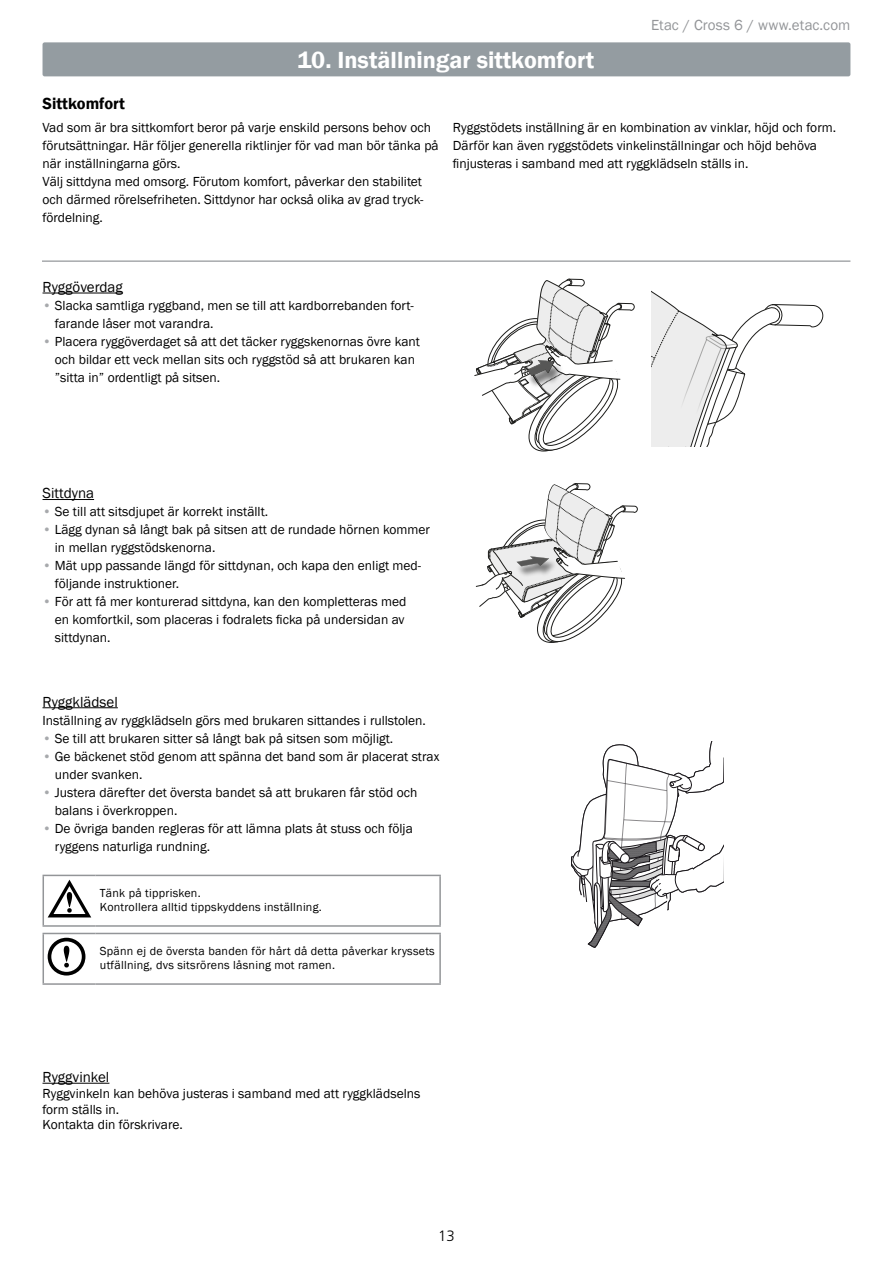
<style>
.page{position:relative;width:893px;height:1263px;background:#fff}
.page>*{position:absolute;margin:0;border:0;box-sizing:border-box;transform-origin:0 0}
.t1{font:600 24px "Franklin Gothic";color:#fff}
.t2{font:600 16.5px "Franklin Gothic";color:#000}
.t3{font:15px "Franklin Gothic";color:#000}
.t4{font:15px "Franklin Gothic";letter-spacing:.01em;color:#939598}
.t5{font:300 15px "Frutiger LT Pro";color:#000}
.t6{font:13.5px/18px "Franklin Gothic";color:#000}
.t7{font:12px/13.5px "Franklin Gothic";letter-spacing:.02em;color:#000}
.s1{color:#a7a9ac}
</style>
<div class="page">
<svg style="left:475px;top:483px;width:162px;height:160px"></svg>
<svg style="left:571px;top:741px;width:152px;height:207px"></svg>
<svg style="left:474px;top:279px;width:161px;height:173px"></svg>
<svg style="left:652px;top:291px;width:171px;height:156px"></svg>
<hr style="left:43px;top:1083px;width:66px;height:1px;background:#000">
<hr style="left:43px;top:499px;width:51px;height:1px;background:#000">
<hr style="left:43px;top:293px;width:80px;height:1px;background:#000">
<hr style="left:43px;top:707px;width:75px;height:1px;background:#000">
<hr style="left:43px;top:876px;width:1px;height:49px;background:#939598">
<hr style="left:43px;top:875px;width:53px;height:1px;background:#939598">
<hr style="left:43px;top:925px;width:53px;height:2px;background:#939598">
<hr style="left:96px;top:875px;width:345px;height:1px;background:#939598">
<hr style="left:439px;top:876px;width:2px;height:49px;background:#939598">
<hr style="left:96px;top:925px;width:345px;height:2px;background:#939598">
<svg style="left:48px;top:880px;width:43px;height:37px"></svg>
<hr style="left:43px;top:934px;width:1px;height:49px;background:#939598">
<hr style="left:43px;top:933px;width:53px;height:1px;background:#939598">
<hr style="left:43px;top:983px;width:53px;height:2px;background:#939598">
<hr style="left:96px;top:933px;width:345px;height:1px;background:#939598">
<hr style="left:439px;top:934px;width:2px;height:49px;background:#939598">
<hr style="left:96px;top:983px;width:345px;height:2px;background:#939598">
<svg style="left:48px;top:938px;width:37px;height:37px"></svg>
<hr style="left:42px;top:260px;width:808px;height:2px;background:#a7a9ac">
<div style="left:43px;top:42px;width:807px;height:34px;background:#949ca1;border-radius:2px"></div>
<h1 class="t1" style="left:297px;top:45px;width:298px">10. Inställningar sittkomfort</h1>
<p class="t4" style="left:651px;top:16px;width:201px">Etac / Cross 6 / www.etac.com</p>
<p class="t2" style="left:43px;top:94px;width:84px">Sittkomfort</p>
<p class="t6" style="left:43px;top:118px;width:398px">Vad som är bra sittkomfort beror på varje enskild persons behov och förutsättningar. Här följer generella riktlinjer för vad man bör tänka på när inställningarna görs.<br>Välj sittdyna med omsorg. Förutom komfort, påverkar den stabilitet och därmed rörelsefriheten. Sittdynor har också olika av grad tryck&shy;fördelning.</p>
<p class="t6" style="left:453px;top:118px;width:385px">Ryggstödets inställning är en kombination av vinklar, höjd och form.<br>Därför kan även ryggstödets vinkelinställningar och höjd behöva finjusteras i samband med att ryggklädseln ställs in.</p>
<p class="t3" style="left:43px;top:278px;width:82px">Ryggöverdag</p>
<p class="t6" style="left:55px;top:297px;width:360px;text-indent:-12px"><span class="s1">•</span> Slacka samtliga ryggband, men se till att kardborrebanden fort&shy;farande låser mot varandra.</p>
<p class="t6" style="left:55px;top:333px;width:367px;text-indent:-12px"><span class="s1">•</span> Placera ryggöverdaget så att det täcker ryggskenornas övre kant och bildar ett veck mellan sits och ryggstöd så att brukaren kan ”sitta in” ordentligt på sitsen.</p>
<p class="t3" style="left:43px;top:484px;width:53px">Sittdyna</p>
<p class="t6" style="left:43px;top:503px;width:227px"><span class="s1">•</span> Se till att sitsdjupet är korrekt inställt.</p>
<p class="t6" style="left:55px;top:521px;width:377px;text-indent:-12px"><span class="s1">•</span> Lägg dynan så långt bak på sitsen att de rundade hörnen kommer in mellan ryggstödskenorna.</p>
<p class="t6" style="left:55px;top:557px;width:367px;text-indent:-12px"><span class="s1">•</span> Mät upp passande längd för sittdynan, och kapa den enligt med&shy;följande instruktioner.</p>
<p class="t6" style="left:55px;top:593px;width:353px;text-align:justify;text-indent:-12px"><span class="s1">•</span> För att få mer konturerad sittdyna, kan den kompletteras med en komfortkil, som placeras i fodralets ficka på undersidan av sittdynan.</p>
<p class="t3" style="left:43px;top:692px;width:77px">Ryggklädsel</p>
<p class="t6" style="left:43px;top:711px;width:385px">Inställning av ryggklädseln görs med brukaren sittandes i rullstolen.</p>
<p class="t6" style="left:43px;top:729px;width:352px"><span class="s1">•</span> Se till att brukaren sitter så långt bak på sitsen som möjligt.</p>
<p class="t6" style="left:55px;top:747px;width:386px;text-indent:-12px"><span class="s1">•</span> Ge bäckenet stöd genom att spänna det band som är placerat strax under svanken.</p>
<p class="t6" style="left:55px;top:783px;width:364px;text-indent:-12px"><span class="s1">•</span> Justera därefter det översta bandet så att brukaren får stöd och balans i överkroppen.</p>
<p class="t6" style="left:55px;top:819px;width:359px;text-indent:-12px"><span class="s1">•</span> De övriga banden regleras för att lämna plats åt stuss och följa ryggens naturliga rundning.</p>
<p class="t7" style="left:100px;top:886px;width:223px">Tänk på tipprisken.<br>Kontrollera alltid tippskyddens inställning.</p>
<p class="t7" style="left:100px;top:945px;width:336px">Spänn ej de översta banden för hårt då detta påverkar kryssets utfällning, dvs sitsrörens låsning mot ramen.</p>
<p class="t3" style="left:43px;top:1068px;width:68px">Ryggvinkel</p>
<p class="t6" style="left:43px;top:1086px;width:379px;line-height:15.8px">Ryggvinkeln kan behöva justeras i samband med att ryggklädselns form ställs in.<br>Kontakta din förskrivare.</p>
<p class="t5" style="left:438px;top:1227px;width:18px">13</p>
</div>
